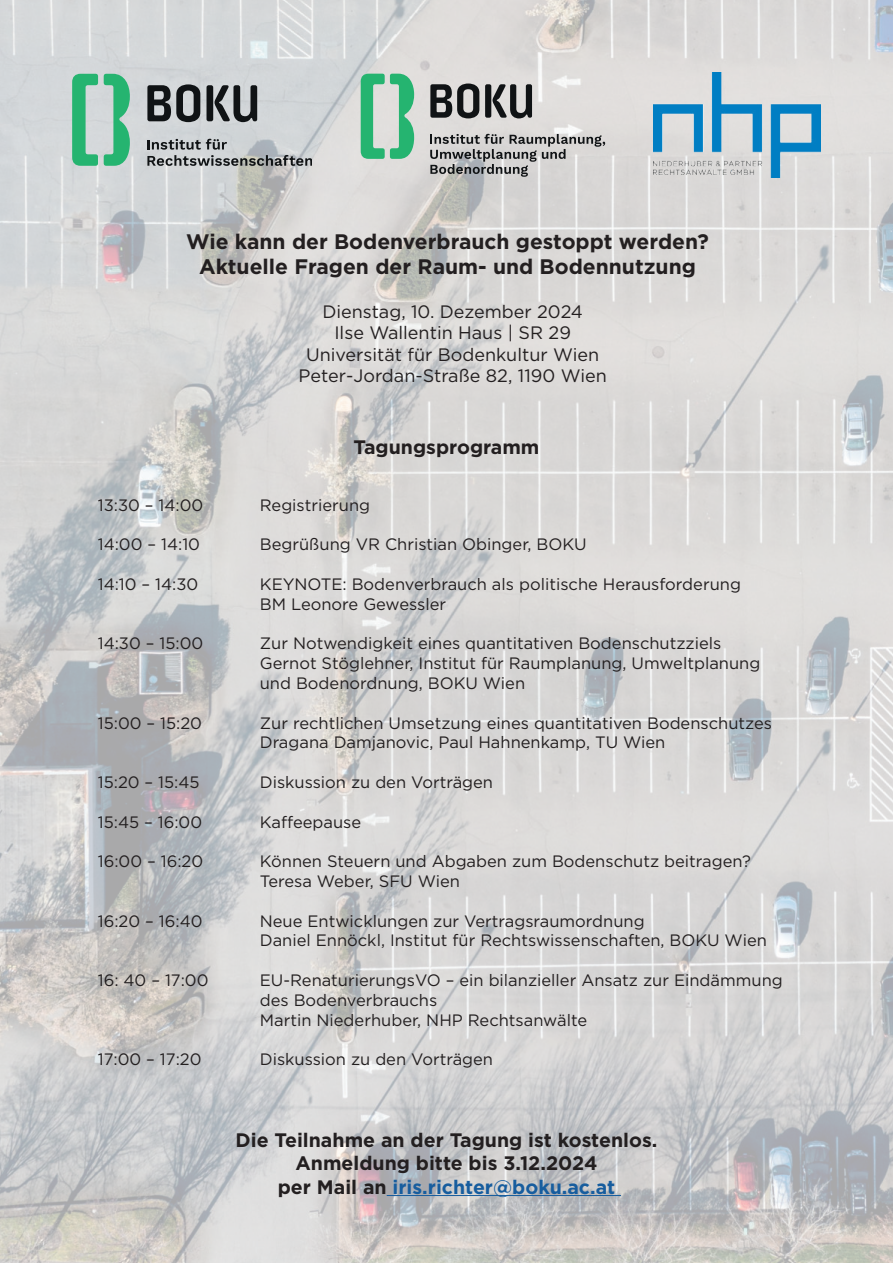
<style>
.page{position:relative;width:893px;height:1263px;background:#fff}
.page>*{position:absolute;margin:0;border:0;box-sizing:border-box;transform-origin:0 0}
.t1{font:700 21px/25.2px "Gotham";color:#231f20;text-align:center}
.t2{font:700 19.5px/23.4px "Gotham";color:#231f20;text-align:center}
.t3{font:18px/21.6px "Gotham";color:#231f20;text-align:center}
.t4{font:16.5px/19.8px "Gotham";color:#231f20}
.s1{color:#175d9e}
</style>
<div class="page">
<img style="left:0;top:0;width:893px;height:1263px">
<hr style="left:387px;top:1195px;width:234px;height:1px;background:#175d9e">
<img style="left:654px;top:72px;width:167px;height:106px">
<svg style="left:361px;top:74px;width:53px;height:85px;background:#79c6a0"></svg>
<svg style="left:430px;top:84px;width:49px;height:34px;background:#626364"></svg>
<div style="left:485px;top:84px;width:6px;height:34px;background:#101315;border-radius:2px"></div>
<svg style="left:492px;top:84px;width:40px;height:34px"></svg>
<svg style="left:430px;top:134px;width:175px;height:43px;background:#adacac"></svg>
<svg style="left:72px;top:74px;width:58px;height:92px;background:#74c39f"></svg>
<svg style="left:147px;top:84px;width:53px;height:38px;background:#616466"></svg>
<div style="left:207px;top:85px;width:6px;height:36px;background:#101315;border-radius:2px"></div>
<svg style="left:214px;top:85px;width:43px;height:37px;background:#74787a"></svg>
<svg style="left:147px;top:139px;width:164px;height:27px;background:#a0a4a6"></svg>
<p class="t1" style="left:186px;top:230px;width:524px">Wie kann der Bodenverbrauch gestoppt werden?<br>Aktuelle Fragen der Raum- und Bodennutzung</p>
<p class="t3" style="left:299px;top:301px;width:310px">Dienstag, 10. Dezember 2024<br>Ilse Wallentin Haus | SR 29<br>Universität für Bodenkultur Wien<br>Peter-Jordan-Straße 82, 1190 Wien</p>
<p class="t2" style="left:353px;top:436px;width:187px">Tagungsprogramm</p>
<p class="t4" style="left:98px;top:496px;width:107px">13:30 – 14:00</p>
<p class="t4" style="left:260px;top:496px;width:112px">Registrierung</p>
<p class="t4" style="left:98px;top:535px;width:104px">14:00 – 14:10</p>
<p class="t4" style="left:260px;top:535px;width:328px">Begrüßung VR Christian Obinger, BOKU</p>
<p class="t4" style="left:98px;top:575px;width:102px">14:10 – 14:30</p>
<p class="t4" style="left:260px;top:575px;width:483px">KEYNOTE: Bodenverbrauch als politische Herausforderung<br>BM Leonore Gewessler</p>
<p class="t4" style="left:98px;top:634px;width:107px">14:30 – 15:00</p>
<p class="t4" style="left:260px;top:634px;width:502px">Zur Notwendigkeit eines quantitativen Bodenschutzziels<br>Gernot Stöglehner, Institut für Raumplanung, Umweltplanung und Bodenordnung, BOKU Wien</p>
<p class="t4" style="left:98px;top:714px;width:106px">15:00 – 15:20</p>
<p class="t4" style="left:260px;top:714px;width:514px">Zur rechtlichen Umsetzung eines quantitativen Bodenschutzes<br>Dragana Damjanovic, Paul Hahnenkamp, TU Wien</p>
<p class="t4" style="left:98px;top:773px;width:103px">15:20 – 15:45</p>
<p class="t4" style="left:260px;top:773px;width:235px">Diskussion zu den Vorträgen</p>
<p class="t4" style="left:98px;top:813px;width:106px">15:45 – 16:00</p>
<p class="t4" style="left:260px;top:813px;width:103px">Kaffeepause</p>
<p class="t4" style="left:98px;top:852px;width:107px">16:00 – 16:20</p>
<p class="t4" style="left:260px;top:852px;width:493px">Können Steuern und Abgaben zum Bodenschutz beitragen?<br>Teresa Weber, SFU Wien</p>
<p class="t4" style="left:98px;top:912px;width:106px">16:20 – 16:40</p>
<p class="t4" style="left:260px;top:912px;width:509px">Neue Entwicklungen zur Vertragsraumordnung<br>Daniel Ennöckl, Institut für Rechtswissenschaften, BOKU Wien</p>
<p class="t4" style="left:98px;top:971px;width:112px">16: 40 – 17:00</p>
<p class="t4" style="left:260px;top:971px;width:524px">EU-RenaturierungsVO – ein bilanzieller Ansatz zur Eindämmung des Bodenverbrauchs<br>Martin Niederhuber, NHP Rechtsanwälte</p>
<p class="t4" style="left:98px;top:1050px;width:105px">17:00 – 17:20</p>
<p class="t4" style="left:260px;top:1050px;width:235px">Diskussion zu den Vorträgen</p>
<p class="t2" style="left:236px;top:1129px;width:423px">Die Teilnahme an der Tagung ist kostenlos.<br>Anmeldung bitte bis 3.12.2024<br>per Mail an <span class="s1">iris.richter@boku.ac.at</span></p>
</div>
